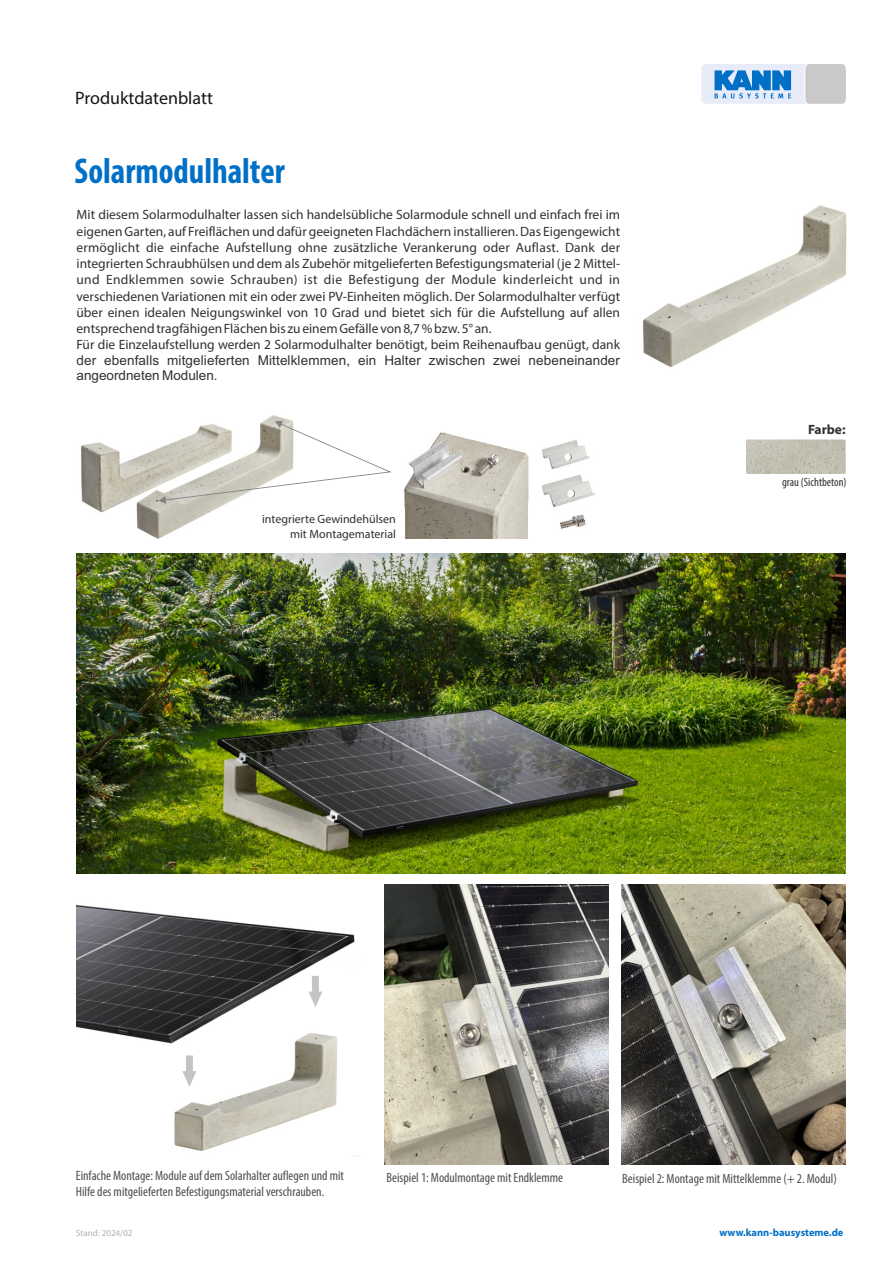
<style>
.page{position:relative;width:893px;height:1263px;background:#fff}
.page>*{position:absolute;margin:0;border:0;box-sizing:border-box;transform-origin:0 0}
.t1{font:700 condensed 36px "Myriad Pro";color:#0070c7;scale:.95 1}
.t2{font:18px "Myriad Pro";color:#151616}
.t3{font:13.5px/16.2px "Myriad Pro";color:#313130}
.t4{font:condensed 13.5px/16px "Myriad Pro";color:#4e4e4d}
.t5{font:13.5px/15.1px "Arial";letter-spacing:.01em;color:#313130}
.t6{font:700 13.5px "Myriad Pro";color:#313130}
.t7{font:12px/14.4px "Myriad Pro";color:#313130;text-align:right}
.t8{font:condensed 12px "Myriad Pro";color:#313130}
.t9{font:700 10.5px "Myriad Pro";color:#0070c7}
.t10{font:9px "Myriad Pro";color:#afb0b0}
</style>
<div class="page">
<img style="left:403px;top:432px;width:192px;height:106px">
<img style="left:77px;top:905px;width:282px;height:252px">
<svg style="left:701px;top:64px;width:145px;height:40px;background:#a9c5e0"></svg>
<img style="left:77px;top:554px;width:769px;height:319px">
<img style="left:81px;top:415px;width:212px;height:124px">
<svg style="left:159px;top:421px;width:232px;height:83px"></svg>
<img style="left:746px;top:439px;width:100px;height:35px;border-radius:2px">
<img style="left:642px;top:205px;width:205px;height:162px">
<svg style="left:308px;top:976px;width:14px;height:31px"></svg>
<svg style="left:182px;top:1055px;width:14px;height:32px"></svg>
<img style="left:384px;top:885px;width:225px;height:279px">
<img style="left:621px;top:885px;width:225px;height:279px">
<h2 class="t2" style="left:75px;top:90px;width:139px">Produktdatenblatt</h2>
<h1 class="t1" style="left:75px;top:156px;width:223px">Solarmodulhalter</h1>
<p class="t3" style="left:77px;top:208px;width:545px">Mit diesem Solarmodulhalter lassen sich handelsübliche Solarmodule schnell und einfach frei im eigenen Garten, auf Freiflächen und dafür geeigneten Flachdächern installieren. Das Eigengewicht ermöglicht die einfache Aufstellung ohne zusätzliche Verankerung oder Auflast. Dank der integrierten Schraubhülsen und dem als Zubehör mitgelieferten Befestigungsmaterial (je 2 Mittel&shy;und Endklemmen sowie Schrauben) ist die Befestigung der Module kinderleicht und in verschiedenen Variationen mit ein oder zwei PV-Einheiten möglich. Der Solarmodulhalter verfügt über einen idealen Neigungswinkel von 10 Grad und bietet sich für die Aufstellung auf allen entsprechend tragfähigen Flächen bis zu einem Gefälle von 8,7 % bzw. 5° an.<br>Für die Einzelaufstellung werden 2 Solarmodulhalter benötigt, beim Reihenaufbau genügt, dank</p>
<p class="t5" style="left:77px;top:354px;width:545px">der ebenfalls mitgelieferten Mittelklemmen, ein Halter zwischen zwei nebeneinander angeordneten Modulen.</p>
<p class="t7" style="left:262px;top:513px;width:135px">integrierte Gewindehülsen mit Montagematerial</p>
<p class="t6" style="left:808px;top:424px;width:39px">Farbe:</p>
<p class="t8" style="left:782px;top:477px;width:66px">grau (Sichtbeton)</p>
<p class="t4" style="left:76px;top:1169px;width:270px">Einfache Montage: Module auf dem Solarhalter auflegen und mit<br>Hilfe des mitgelieferten Befestigungsmaterial verschrauben.</p>
<p class="t4" style="left:386px;top:1171px;width:178px">Beispiel 1: Modulmontage mit Endklemme</p>
<p class="t4" style="left:622px;top:1172px;width:216px">Beispiel 2: Montage mit Mittelklemme (+ 2. Modul)</p>
<p class="t10" style="left:76px;top:1229px;width:58px">Stand: 2024/02</p>
<p class="t9" style="left:719px;top:1227px;width:126px">www.kann-bausysteme.de</p>
</div>
